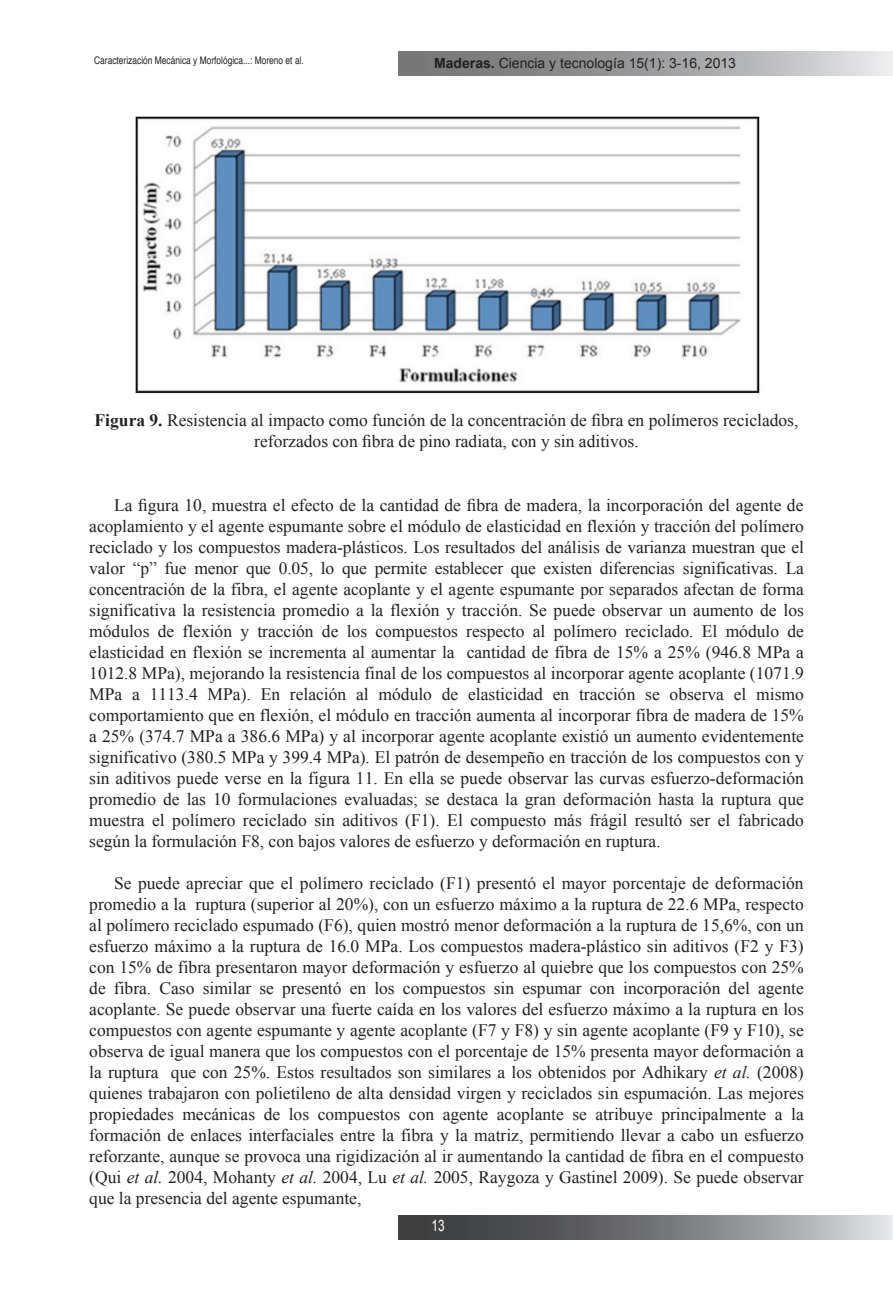
<style>
.page{position:relative;width:893px;height:1315px;background:#fff}
.page>*{position:absolute;margin:0;border:0;box-sizing:border-box;transform-origin:0 0}
.t1{font:17.5px/21px "Times New Roman";color:#231f20;text-align:justify}
.t2{font:15.75px "Arial";color:#fff;scale:.75 1}
.t3{font:14px "Arial";color:#231f20}
.t4{font:10.5px "Helvetica";color:#231f20;scale:.8 1}
.s1{font-weight:700}
.s2{font-style:inherit}
.s3{font-style:italic}
</style>
<div class="page">
<svg style="left:398px;top:51px;width:495px;height:24px;background:#a2a2a4"></svg>
<svg style="left:398px;top:1215px;width:495px;height:24px;background:#7a7b7d"></svg>
<img style="left:135px;top:116px;width:625px;height:278px">
<p class="t4" style="left:94px;top:52px;width:264px">Caracterización Mecánica y Morfológica...: Moreno et al.</p>
<p class="t3" style="left:434px;top:53px;width:303px"><span class="s1">Maderas.</span> Ciencia y tecnología 15(1): 3-16, 2013</p>
<p class="t1" style="left:95px;top:410px;width:705px;text-align:center"><span class="s1">Figura 9.</span> Resistencia al impacto como función de la concentración de fibra en polímeros reciclados, reforzados con fibra de pino radiata, con y sin aditivos.</p>
<p class="t1" style="left:89px;top:494px;width:716px;text-indent:25px">La figura 10, muestra el efecto de la cantidad de fibra de madera, la incorporación del agente de acoplamiento y el agente espumante sobre el módulo de elasticidad en flexión y tracción del polímero reciclado y los compuestos madera-plásticos. Los resultados del análisis de varianza muestra<span class="s2">n</span> que el valor “p” fue menor que 0.05, lo que permite establecer que existen diferencias significativas. La concentración de la fibra, el agente acoplante y el agente espumante por separados afectan de forma significativa la resistencia promedio a la flexión y tracción. Se puede observar un aumento de los módulos de flexión y tracción de los compuestos respecto al polímero reciclado. El módulo de elasticidad en flexión se incrementa al aumentar la cantidad de fibra de 15% a 25% (946.8 MPa a 1012.8 MPa), mejorando la resistencia final de los compuestos al incorporar agente acoplante (1071.9<br>MPa a 1113.4 MPa). En relación al módulo de elasticidad en tracción se observa el mismo comportamiento que en flexión, el módulo en tracción aumenta al incorporar fibra de madera de 15% a 25% (374.7 MPa a 386.6 MPa) y al incorporar agente acoplante existió un aumento evidentemente significativo (380.5 MPa y 399.4 MPa). El patrón de desempeño en tracción de los compuestos con y sin aditivos puede verse en la figura 11. En ella se puede observar las curvas esfuerzo-deformación promedio de las 10 formulaciones evaluadas; se destaca la gran deformación hasta la ruptura que muestra el polímero reciclado sin aditivos (F1). El compuesto más frágil resultó ser el fabricado según la formulación F8, con bajos valores de esfuerzo <span class="s2">y deformación en ruptura.</span></p>
<p class="t1" style="left:89px;top:872px;width:716px;text-indent:25px">Se puede apreciar que el polímero reciclado (F1) presentó el mayor porcentaje de deformación promedio a la ruptura (superior al 20%), con un esfuerzo máximo a la ruptura de 22.6 MPa, respecto al polímero reciclado espumado (F6), quien <span class="s2">mostr</span>ó menor deformación a la ruptura de 15,6%, con un esfuerzo máximo a la ruptura de 16.0 MPa. Los compuestos madera-plástico sin aditivos (F2 y F3) con 15% de fibra present<span class="s2">aron</span> mayor deformación y esfuerzo al quiebre que los compuestos con 25% de fibra. Caso similar se presentó en los compuestos sin espumar con incorporación del agente acoplante. Se <span class="s2">puede observar una fuerte caída en los valores del esfuerzo máximo a la ruptura en los compuestos con</span> agente espumante y agente acoplante (F7 y F8) y sin agente acoplante (F9 y F10), se observa de igual manera que los compuestos con el porcentaje de 15% presenta mayor deformación a la ruptura que con 25%. Estos resultados son similares a los obtenidos por Adhikary <span class="s3">et al.</span> (2008) quienes trabajaron con <span class="s2">polietileno de alta densidad virgen y reciclados sin espumación. Las mejores propiedades mecánicas de los compuestos con agente acoplante se atribuye principalmente a la formación de enlaces interfaciales</span> entre la fibra y la matriz, permitiendo llevar a cabo un esfuerzo reforzante, aunque se provoca una rigidización al ir aumentando la cantidad de fibra en el compuesto (Qui <span class="s3">et al.</span> 2004, Mohanty <span class="s3">et al.</span> 2004, <span class="s2">Lu</span> <span class="s3">et al.</span> 2005, Raygoza y Gastinel 2009). Se puede observar que la presencia del agente espumante,</p>
<p class="t2" style="left:431px;top:1215px;width:19px">13</p>
</div>
